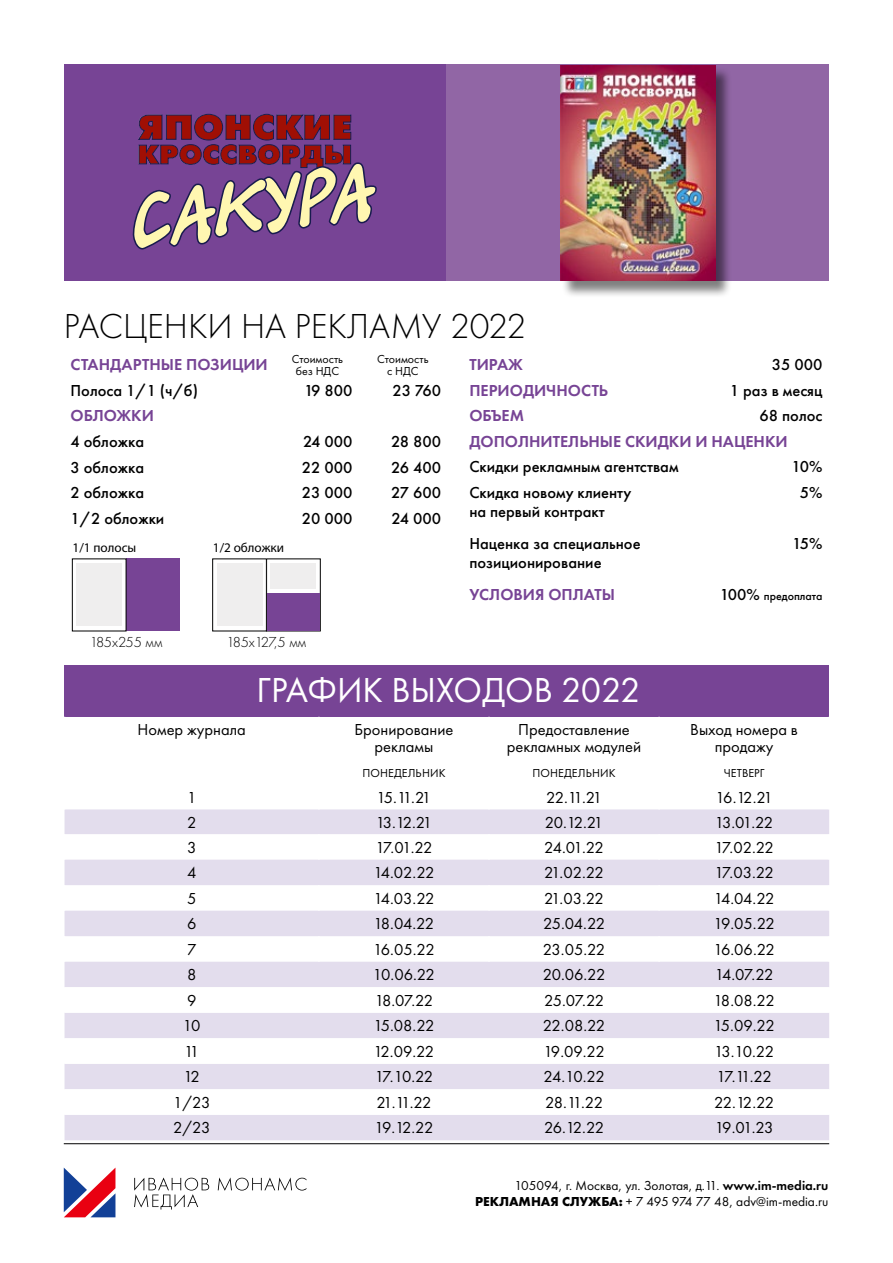
<style>
.page{position:relative;width:893px;height:1263px;background:#fff}
.page>*{position:absolute;margin:0;border:0;box-sizing:border-box;transform-origin:0 0}
.t1{font:80.25px "Tatiana C";color:#fff7b1}
.t2{font:300 36px "Futura PT";color:#000}
.t3{font:36px "Futura PT";color:#fff}
.t4{font:16.5px "Futura PT";letter-spacing:-.04em;color:#000}
.t5{font:500 16.5px/19.8px "Futura PT";color:#000}
.t6{font:600 16.5px "Futura PT";color:#774495}
.t7{font:16.5px/16.5px "Futura PT";color:#000;text-align:center}
.t8{font:300 15px "Futura PT";letter-spacing:-.015em;color:#000}
.t9{font:13.5px/16.2px "Futura PT";color:#000;text-align:right}
.t10{font:13.2px "Myriad Pro";color:#000}
.t11{font:12px/12px "Futura PT";color:#000;text-align:center}
.t12{font:500 12px "Futura PT";color:#000}
.s1{font-size:16.5px}
.s2{font-weight:600}
.s3{font-weight:700}
</style>
<div class="page">
<div style="left:64px;top:64px;width:382px;height:217px;background:#774495"></div>
<div style="left:446px;top:64px;width:383px;height:217px;background:#9166a5"></div>
<svg style="left:132px;top:114px;width:245px;height:136px"></svg>
<div style="left:561px;top:66px;width:172px;height:232px;background:#000;opacity:.5"></div>
<img style="left:560px;top:65px;width:155px;height:216px">
<svg style="left:269px;top:563px;width:49px;height:31px"></svg>
<div style="left:271px;top:563px;width:45px;height:26px;background:#efeeee"></div>
<div style="left:126px;top:559px;width:54px;height:72px;background:#774495"></div>
<div style="left:72px;top:559px;width:54px;height:72px;border:1px solid #000"></div>
<div style="left:77px;top:563px;width:45px;height:63px;background:#efeeee"></div>
<div style="left:266px;top:594px;width:54px;height:37px;background:#774495"></div>
<div style="left:217px;top:563px;width:45px;height:63px;background:#efeeee"></div>
<div style="left:65px;top:666px;width:764px;height:51px;background:#774495"></div>
<svg style="left:65px;top:809px;width:764px;height:331px;fill:#e3dded"></svg>
<svg style="left:65px;top:987px;width:764px;height:128px"></svg>
<hr style="left:318px;top:834px;width:2px;height:26px;background:#fff">
<hr style="left:488px;top:834px;width:2px;height:26px;background:#fff">
<hr style="left:658px;top:834px;width:2px;height:26px;background:#fff">
<hr style="left:828px;top:834px;width:2px;height:26px;background:#fff">
<hr style="left:318px;top:885px;width:2px;height:26px;background:#fff">
<hr style="left:488px;top:885px;width:2px;height:26px;background:#fff">
<hr style="left:658px;top:885px;width:2px;height:26px;background:#fff">
<hr style="left:828px;top:885px;width:2px;height:26px;background:#fff">
<hr style="left:318px;top:936px;width:2px;height:26px;background:#fff">
<hr style="left:488px;top:936px;width:2px;height:26px;background:#fff">
<hr style="left:658px;top:936px;width:2px;height:26px;background:#fff">
<hr style="left:828px;top:936px;width:2px;height:26px;background:#fff">
<svg style="left:64px;top:1168px;width:51px;height:49px"></svg>
<svg style="left:218px;top:1177px;width:88px;height:14px"></svg>
<svg style="left:134px;top:1177px;width:75px;height:32px"></svg>
<hr style="left:64px;top:1143px;width:765px;height:1px;background:#000">
<h1 class="t1" style="left:123px;top:176px;width:245px;rotate:-8deg">САКУРА</h1>
<h2 class="t2" style="left:64px;top:305px;width:464px">РАСЦЕНКИ НА РЕКЛАМУ 2022</h2>
<p class="t6" style="left:71px;top:355px;width:199px">СТАНДАРТНЫЕ ПОЗИЦИИ</p>
<p class="t11" style="left:292px;top:353px;width:53px">Стоимость без НДС</p>
<p class="t11" style="left:377px;top:353px;width:53px">Стоимость с НДС</p>
<p class="t5" style="left:71px;top:381px;width:129px">Полоса 1/1 (ч/б)</p>
<p class="t5" style="left:304px;top:381px;width:50px">19 800</p>
<p class="t5" style="left:392px;top:381px;width:50px">23 760</p>
<p class="t6" style="left:71px;top:406px;width:85px">ОБЛОЖКИ</p>
<p class="t5" style="left:71px;top:432px;width:75px">4 обложка</p>
<p class="t5" style="left:303px;top:432px;width:51px">24 000</p>
<p class="t5" style="left:391px;top:432px;width:52px">28 800</p>
<p class="t5" style="left:71px;top:457px;width:75px">3 обложка</p>
<p class="t5" style="left:302px;top:457px;width:52px">22 000</p>
<p class="t5" style="left:391px;top:457px;width:51px">26 400</p>
<p class="t5" style="left:71px;top:483px;width:75px">2 обложка</p>
<p class="t5" style="left:302px;top:483px;width:52px">23 000</p>
<p class="t5" style="left:391px;top:483px;width:51px">27 600</p>
<p class="t5" style="left:71px;top:508px;width:95px">1/2 обложки</p>
<p class="t5" style="left:302px;top:508px;width:52px">20 000</p>
<p class="t5" style="left:392px;top:508px;width:51px">24 000</p>
<p class="t10" style="left:73px;top:541px;width:65px">1/1 полосы</p>
<p class="t10" style="left:213px;top:541px;width:73px">1/2 обложки</p>
<p class="t6" style="left:469px;top:354px;width:55px">ТИРАЖ</p>
<p class="t5" style="left:772px;top:355px;width:52px">35 000</p>
<p class="t6" style="left:469px;top:380px;width:140px">ПЕРИОДИЧНОСТЬ</p>
<p class="t5" style="left:730px;top:380px;width:94px">1 раз в месяц</p>
<p class="t6" style="left:469px;top:405px;width:56px">ОБЪЕМ</p>
<p class="t5" style="left:760px;top:406px;width:64px">68 полос</p>
<p class="t6" style="left:469px;top:431px;width:320px">ДОПОЛНИТЕЛЬНЫЕ СКИДКИ И НАЦЕНКИ</p>
<p class="t5" style="left:469px;top:457px;width:211px">Скидки рекламным агентствам</p>
<p class="t5" style="left:792px;top:457px;width:32px">10%</p>
<p class="t5" style="left:469px;top:482px;width:164px">Cкидка новому клиенту на первый контракт</p>
<p class="t5" style="left:800px;top:482px;width:24px">5%</p>
<p class="t5" style="left:469px;top:533px;width:173px">Наценка за специальное позиционирование</p>
<p class="t5" style="left:792px;top:533px;width:32px">15%</p>
<p class="t6" style="left:469px;top:584px;width:147px">УСЛОВИЯ ОПЛАТЫ</p>
<p class="t12" style="left:720px;top:588px;width:104px"><span class="s1">100%</span> предоплата</p>
<p class="t8" style="left:90px;top:634px;width:74px">185x255 мм</p>
<p class="t8" style="left:227px;top:634px;width:81px">185x127,5 мм</p>
<h2 class="t3" style="left:257px;top:669px;width:386px">ГРАФИК ВЫХОДОВ 2022</h2>
<p class="t7" style="left:138px;top:721px;width:110px">Номер журнала</p>
<p class="t7" style="left:354px;top:721px;width:101px">Бронирование рекламы</p>
<p class="t7" style="left:507px;top:721px;width:136px">Предоставление рекламных модулей</p>
<p class="t7" style="left:690px;top:721px;width:109px">Выход номера в продажу</p>
<p class="t11" style="left:362px;top:767px;width:85px">ПОНЕДЕЛЬНИК</p>
<p class="t11" style="left:532px;top:767px;width:85px">ПОНЕДЕЛЬНИК</p>
<p class="t11" style="left:724px;top:767px;width:42px">ЧЕТВЕРГ</p>
<p class="t4" style="left:187px;top:788px;width:11px">1</p>
<p class="t4" style="left:377px;top:788px;width:56px">15.11.21</p>
<p class="t4" style="left:546px;top:788px;width:58px">22.11.21</p>
<p class="t4" style="left:716px;top:788px;width:59px">16.12.21</p>
<p class="t4" style="left:187px;top:813px;width:11px">2</p>
<p class="t4" style="left:376px;top:813px;width:58px">13.12.21</p>
<p class="t4" style="left:545px;top:813px;width:60px">20.12.21</p>
<p class="t4" style="left:715px;top:813px;width:60px">13.01.22</p>
<p class="t4" style="left:187px;top:837px;width:11px">3</p>
<p class="t4" style="left:375px;top:837px;width:59px">17.01.22</p>
<p class="t4" style="left:544px;top:837px;width:61px">24.01.22</p>
<p class="t4" style="left:714px;top:837px;width:61px">17.02.22</p>
<p class="t4" style="left:187px;top:863px;width:11px">4</p>
<p class="t4" style="left:373px;top:863px;width:63px">14.02.22</p>
<p class="t4" style="left:544px;top:863px;width:61px">21.02.22</p>
<p class="t4" style="left:714px;top:863px;width:61px">17.03.22</p>
<p class="t4" style="left:187px;top:888px;width:11px">5</p>
<p class="t4" style="left:373px;top:888px;width:63px">14.03.22</p>
<p class="t4" style="left:544px;top:888px;width:61px">21.03.22</p>
<p class="t4" style="left:714px;top:888px;width:62px">14.04.22</p>
<p class="t4" style="left:187px;top:914px;width:11px">6</p>
<p class="t4" style="left:374px;top:914px;width:62px">18.04.22</p>
<p class="t4" style="left:543px;top:914px;width:64px">25.04.22</p>
<p class="t4" style="left:713px;top:914px;width:63px">19.05.22</p>
<p class="t4" style="left:187px;top:939px;width:11px">7</p>
<p class="t4" style="left:373px;top:939px;width:63px">16.05.22</p>
<p class="t4" style="left:543px;top:939px;width:64px">23.05.22</p>
<p class="t4" style="left:713px;top:939px;width:63px">16.06.22</p>
<p class="t4" style="left:187px;top:965px;width:11px">8</p>
<p class="t4" style="left:373px;top:965px;width:64px">10.06.22</p>
<p class="t4" style="left:543px;top:965px;width:64px">20.06.22</p>
<p class="t4" style="left:715px;top:965px;width:60px">14.07.22</p>
<p class="t4" style="left:187px;top:990px;width:11px">9</p>
<p class="t4" style="left:375px;top:990px;width:60px">18.07.22</p>
<p class="t4" style="left:544px;top:990px;width:62px">25.07.22</p>
<p class="t4" style="left:714px;top:990px;width:63px">18.08.22</p>
<p class="t4" style="left:183px;top:1016px;width:19px">10</p>
<p class="t4" style="left:373px;top:1016px;width:63px">15.08.22</p>
<p class="t4" style="left:543px;top:1016px;width:64px">22.08.22</p>
<p class="t4" style="left:714px;top:1016px;width:63px">15.09.22</p>
<p class="t4" style="left:184px;top:1041px;width:17px">11</p>
<p class="t4" style="left:374px;top:1041px;width:62px">12.09.22</p>
<p class="t4" style="left:543px;top:1041px;width:63px">19.09.22</p>
<p class="t4" style="left:714px;top:1041px;width:61px">13.10.22</p>
<p class="t4" style="left:184px;top:1067px;width:18px">12</p>
<p class="t4" style="left:375px;top:1067px;width:60px">17.10.22</p>
<p class="t4" style="left:543px;top:1067px;width:63px">24.10.22</p>
<p class="t4" style="left:717px;top:1067px;width:57px">17.11.22</p>
<p class="t4" style="left:173px;top:1092px;width:39px">1/23</p>
<p class="t4" style="left:376px;top:1092px;width:57px">21.11.22</p>
<p class="t4" style="left:545px;top:1092px;width:59px">28.11.22</p>
<p class="t4" style="left:714px;top:1092px;width:62px">22.12.22</p>
<p class="t4" style="left:173px;top:1118px;width:39px">2/23</p>
<p class="t4" style="left:375px;top:1118px;width:60px">19.12.22</p>
<p class="t4" style="left:544px;top:1118px;width:62px">26.12.22</p>
<p class="t4" style="left:715px;top:1118px;width:60px">19.01.23</p>
<p class="t9" style="left:475px;top:1177px;width:355px">105094, г. Москва, ул. Золотая, д.11. <span class="s2">www.im-media.ru<br></span><span class="s3">РЕКЛАМНАЯ СЛУЖБА:</span> + 7 495 974 77 48, adv@im-media.ru</p>
</div>
